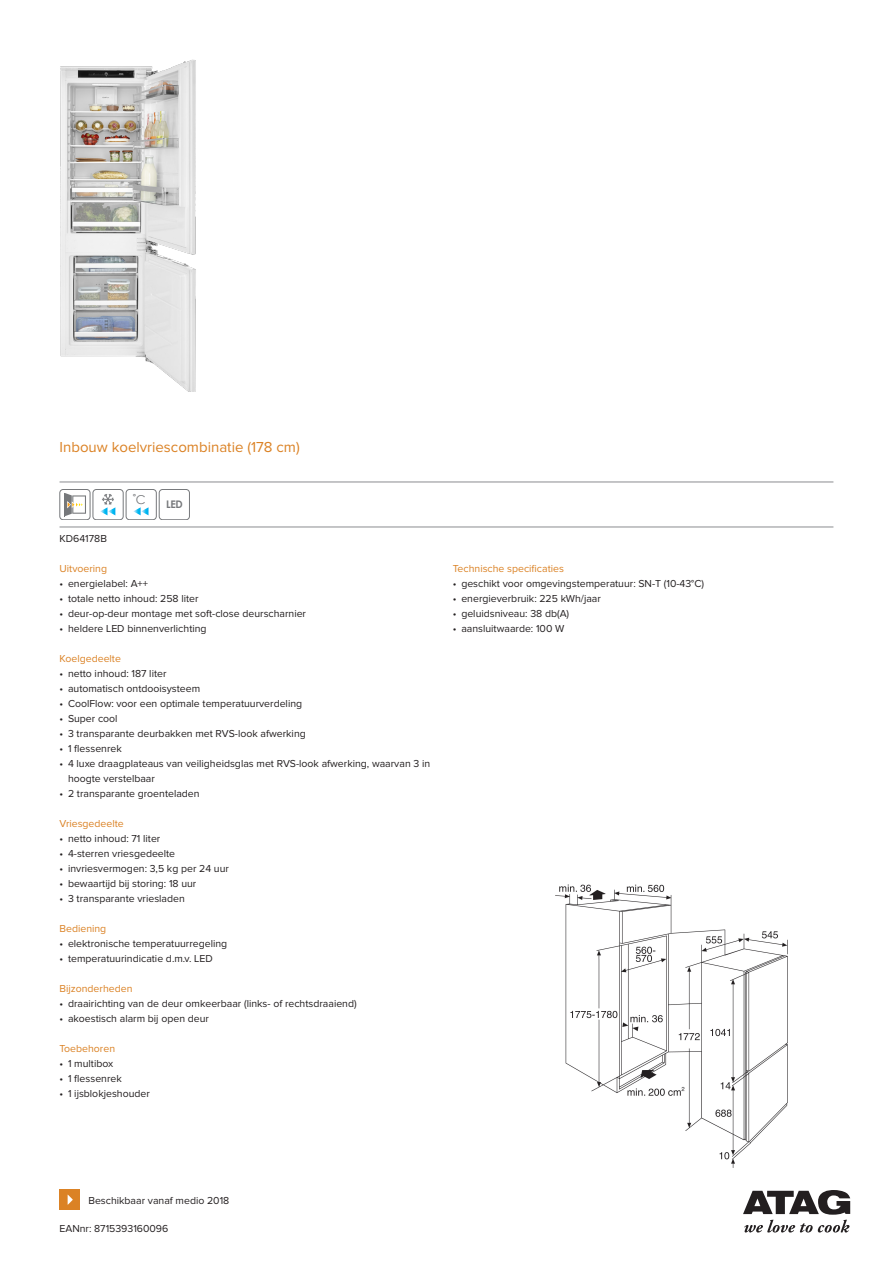
<style>
.page{position:relative;width:893px;height:1263px;background:#fff}
.page>*{position:absolute;margin:0;border:0;box-sizing:border-box;transform-origin:0 0}
.Productnaam{font:15px "Proxima Nova";color:#db8225}
.t1{font:12.15px "Century Gothic";color:#76787b}
.None{font:10.5px/15px "Proxima Nova";color:#231f20}
.Producttekst_kop{font:10.5px "Proxima Nova";color:#db8225}
.EANnr{font:10.5px "Proxima Nova";color:#231f20}
.Typenummer-kleur-pri{font:10.5px "Proxima Nova";color:#231f20}
.t2{font:700 10.5px "Century Gothic";color:#76787b}
</style>
<div class="page">
<hr style="left:60px;top:482px;width:773px;height:1px;background:#8a8c8f">
<hr style="left:60px;top:527px;width:773px;height:1px;background:#8a8c8f">
<div style="left:60px;top:489px;width:30px;height:31px;border:1px solid #76787b;border-radius:3px"></div>
<svg style="left:64px;top:493px;width:22px;height:23px"></svg>
<div style="left:93px;top:489px;width:30px;height:31px;border:1px solid #76787b;border-radius:3px"></div>
<svg style="left:100px;top:494px;width:15px;height:21px"></svg>
<div style="left:126px;top:489px;width:31px;height:31px;border:1px solid #76787b;border-radius:3px"></div>
<svg style="left:133px;top:507px;width:16px;height:8px"></svg>
<div style="left:159px;top:489px;width:31px;height:31px;border:1px solid #76787b;border-radius:3px"></div>
<div style="left:60px;top:1189px;width:20px;height:21px;background:#db8225"></div>
<svg style="left:68px;top:1195px;width:5px;height:10px"></svg>
<img style="left:60px;top:60px;width:136px;height:332px">
<svg style="left:743px;top:1190px;width:107px;height:42px"></svg>
<img style="left:555px;top:884px;width:232px;height:284px">
<p class="Productnaam" style="left:60px;top:440px;width:242px">Inbouw koelvriescombinatie (178 cm)</p>
<p class="t1" style="left:133px;top:491px;width:15px">˚C</p>
<p class="t2" style="left:166px;top:496px;width:18px">LED</p>
<p class="Typenummer-kleur-pri" style="left:60px;top:534px;width:49px">KD64178B</p>
<p class="Producttekst_kop" style="left:60px;top:564px;width:49px">Uitvoering</p>
<p class="None" style="left:60px;top:576px;width:90px">• energielabel: A++</p>
<p class="None" style="left:60px;top:591px;width:141px">• totale netto inhoud: 258 liter</p>
<p class="None" style="left:60px;top:606px;width:248px">• deur-op-deur montage met soft-close deurscharnier</p>
<p class="None" style="left:60px;top:621px;width:149px">• heldere LED binnenverlichting</p>
<p class="Producttekst_kop" style="left:60px;top:654px;width:63px">Koelgedeelte</p>
<p class="None" style="left:60px;top:666px;width:108px">• netto inhoud: 187 liter</p>
<p class="None" style="left:60px;top:681px;width:142px">• automatisch ontdooisysteem</p>
<p class="None" style="left:60px;top:696px;width:244px">• CoolFlow: voor een optimale temperatuurverdeling</p>
<p class="None" style="left:60px;top:711px;width:60px">• Super cool</p>
<p class="None" style="left:60px;top:726px;width:248px">• 3 transparante deurbakken met RVS-look afwerking</p>
<p class="None" style="left:60px;top:741px;width:64px">• 1 flessenrek</p>
<p class="None" style="left:68px;top:756px;width:364px;text-indent:-9px">• 4 luxe draagplateaus van veiligheidsglas met RVS-look afwerking, waarvan 3 in hoogte verstelbaar</p>
<p class="None" style="left:60px;top:786px;width:142px">• 2 transparante groenteladen</p>
<p class="Producttekst_kop" style="left:60px;top:819px;width:66px">Vriesgedeelte</p>
<p class="None" style="left:60px;top:831px;width:102px">• netto inhoud: 71 liter</p>
<p class="None" style="left:60px;top:846px;width:117px">• 4-sterren vriesgedeelte</p>
<p class="None" style="left:60px;top:861px;width:171px">• invriesvermogen: 3,5 kg per 24 uur</p>
<p class="None" style="left:60px;top:876px;width:138px">• bewaartijd bij storing: 18 uur</p>
<p class="None" style="left:60px;top:891px;width:127px">• 3 transparante vriesladen</p>
<p class="Producttekst_kop" style="left:60px;top:924px;width:48px">Bediening</p>
<p class="None" style="left:60px;top:936px;width:169px">• elektronische temperatuurregeling</p>
<p class="None" style="left:60px;top:951px;width:155px">• temperatuurindicatie d.m.v. LED</p>
<p class="Producttekst_kop" style="left:60px;top:984px;width:74px">Bijzonderheden</p>
<p class="None" style="left:60px;top:996px;width:299px">• draairichting van de deur omkeerbaar (links- of rechtsdraaiend)</p>
<p class="None" style="left:60px;top:1011px;width:151px">• akoestisch alarm bij open deur</p>
<p class="Producttekst_kop" style="left:60px;top:1044px;width:57px">Toebehoren</p>
<p class="None" style="left:60px;top:1056px;width:55px">• 1 multibox</p>
<p class="None" style="left:60px;top:1071px;width:64px">• 1 flessenrek</p>
<p class="None" style="left:60px;top:1086px;width:92px">• 1 ijsblokjeshouder</p>
<p class="Producttekst_kop" style="left:453px;top:564px;width:113px">Technische specificaties</p>
<p class="None" style="left:453px;top:576px;width:253px">• geschikt voor omgevingstemperatuur: SN-T (10-43°C)</p>
<p class="None" style="left:453px;top:591px;width:150px">• energieverbruik: 225 kWh/jaar</p>
<p class="None" style="left:453px;top:606px;width:118px">• geluidsniveau: 38 db(A)</p>
<p class="None" style="left:453px;top:621px;width:113px">• aansluitwaarde: 100 W</p>
<p class="None" style="left:88px;top:1193px;width:142px">Beschikbaar vanaf medio 2018</p>
<p class="EANnr" style="left:60px;top:1224px;width:110px">EANnr: 8715393160096</p>
</div>
